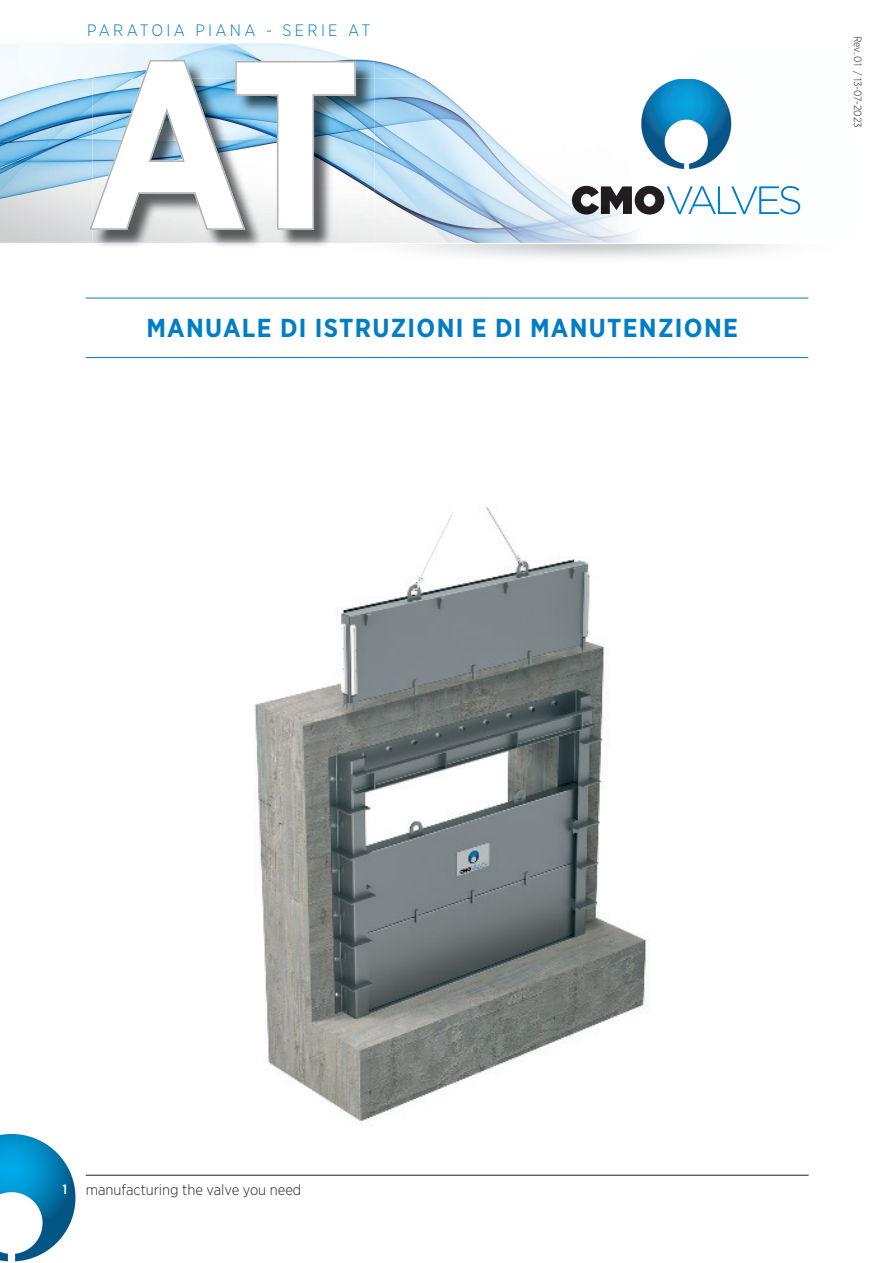
<style>
.page{position:relative;width:893px;height:1263px;background:#fff}
.page>*{position:absolute;margin:0;border:0;box-sizing:border-box;transform-origin:0 0}
.t1{font:700 236.85px "Gotham Narrow";color:#fff}
.t2{font:700 25.95px "Gotham Narrow";letter-spacing:.05em;color:#007ec5}
.t3{font:300 16.5px "Gotham Narrow";letter-spacing:.2em;color:#007ec5}
.t4{font:300 15px "Gotham Narrow";color:#231f20}
.t5{font:300 10.5px "Gotham Narrow";letter-spacing:-.01em;color:#231f20}
.s1{font-weight:500;font-size:13.5px;color:#fff}
</style>
<div class="page">
<img style="left:0;top:1135px;width:76px;height:127px">
<hr style="left:86px;top:1175px;width:723px;height:1px;background:#231f20">
<hr style="left:86px;top:298px;width:722px;height:1px;background:#007ec5">
<hr style="left:86px;top:357px;width:722px;height:1px;background:#007ec5">
<img style="left:0;top:44px;width:92px;height:199px">
<img style="left:375px;top:79px;width:261px;height:164px">
<img style="left:2px;top:43px;width:421px;height:36px">
<img style="left:92px;top:79px;width:283px;height:167px">
<img style="left:356px;top:62px;width:19px;height:17px">
<img style="left:89px;top:60px;width:267px;height:170px">
<img style="left:635px;top:79px;width:97px;height:93px">
<svg style="left:692px;top:186px;width:108px;height:28px"></svg>
<img style="left:667px;top:186px;width:25px;height:28px">
<img style="left:635px;top:186px;width:29px;height:29px">
<img style="left:572px;top:186px;width:27px;height:29px">
<img style="left:601px;top:186px;width:31px;height:28px">
<img style="left:321px;top:244px;width:54px;height:3px">
<img style="left:254px;top:506px;width:393px;height:616px">
<p class="t3" style="left:87px;top:20px;width:285px">PARATOIA PIANA - SERIE AT</p>
<h1 class="t1" style="left:88px;top:-7px;width:275px">AT</h1>
<p class="t2" style="left:146px;top:311px;width:593px">MANUALE DI ISTRUZIONI E DI MANUTENZIONE</p>
<p class="t5" style="left:864px;top:36px;width:93px;rotate:90deg">Rev. 01 / 13-07-2023</p>
<p class="t4" style="left:62px;top:1181px;width:240px"><span class="s1">1</span> manufacturing the valve you need</p>
</div>
